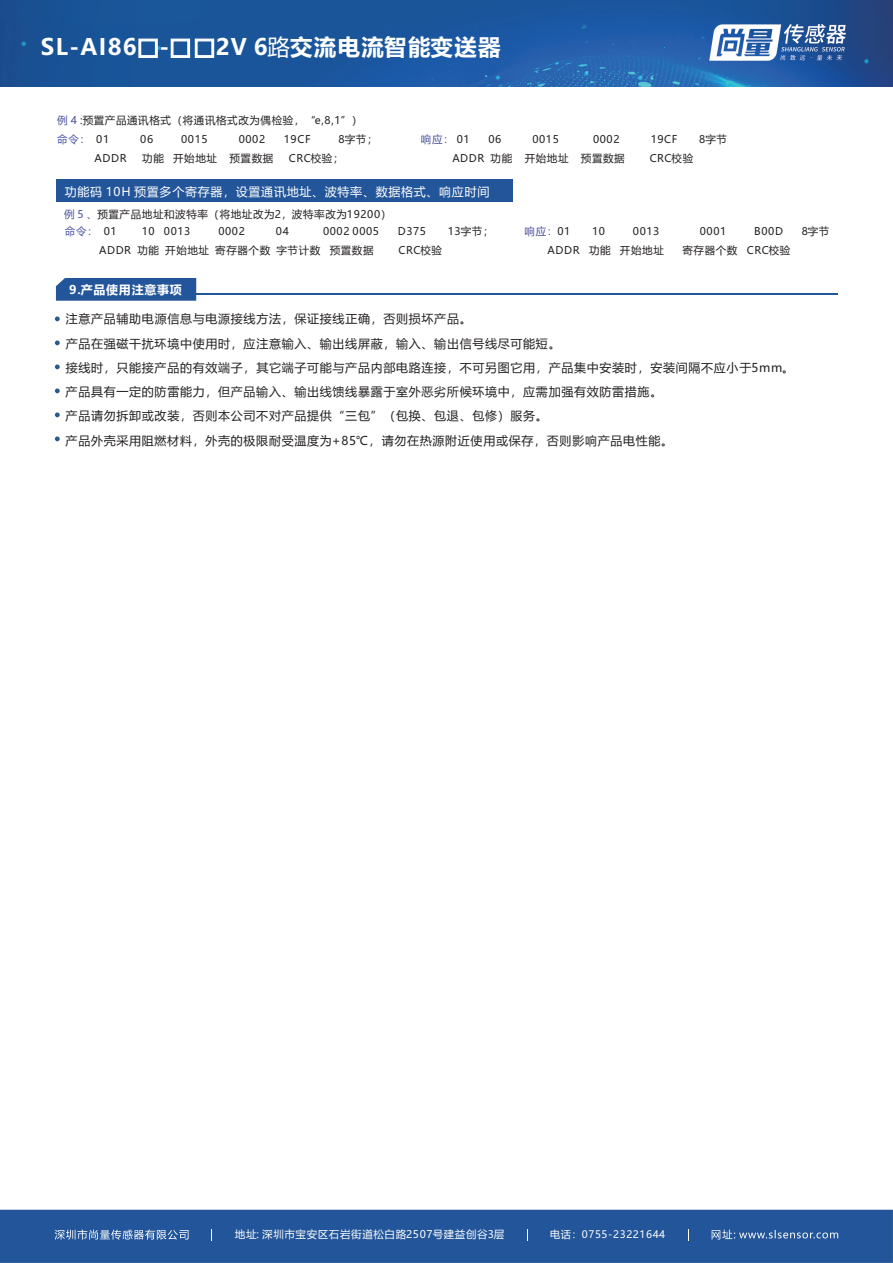
<style>
.page{position:relative;width:893px;height:1263px;background:#fff}
.page>*{position:absolute;margin:0;border:0;box-sizing:border-box;transform-origin:0 0}
.t1{font:700 22.5px "Microsoft Ya Hei";letter-spacing:.06em;color:#fff}
.t2{font:12px/24.3px "Microsoft Ya Hei";letter-spacing:.06em;color:#231f20}
.t3{font:12px "Microsoft Ya Hei";letter-spacing:.06em;color:#fff}
.t4{font:700 12px "Microsoft Ya Hei";letter-spacing:.06em;color:#fff}
.t5{font:10.5px/19.2px "Microsoft Ya Hei";letter-spacing:.06em;color:#231f20}
.t6{font:10.5px "Microsoft Ya Hei";letter-spacing:.06em;color:#fff}
.t7{font:10.5px "Microsoft Ya Hei";letter-spacing:.06em;color:#484fa0}
.t8{font:10.2px "Microsoft Ya Hei";letter-spacing:.06em;color:#fff}
.s1{font-family:"Malgun Gothic"}
.s2{font-weight:400}
.s3{color:#484fa0}
.s4{color:#231f20}
</style>
<div class="page">
<div style="left:56px;top:278px;width:140px;height:23px;background:#259"></div>
<hr style="left:132px;top:293px;width:706px;height:2px;background:#259">
<svg style="left:55px;top:316px;width:5px;height:5px"></svg>
<svg style="left:55px;top:340px;width:5px;height:5px"></svg>
<svg style="left:55px;top:364px;width:5px;height:5px"></svg>
<svg style="left:55px;top:388px;width:5px;height:5px"></svg>
<svg style="left:55px;top:412px;width:5px;height:5px"></svg>
<svg style="left:55px;top:436px;width:5px;height:5px"></svg>
<img style="left:0;top:0;width:893px;height:87px">
<div style="left:56px;top:180px;width:457px;height:22px;background:#259"></div>
<div style="left:0;top:1210px;width:893px;height:53px;background:#259"></div>
<svg style="left:55px;top:1229px;width:134px;height:11px"></svg>
<svg style="left:712px;top:1229px;width:126px;height:10px"></svg>
<img style="left:709px;top:25px;width:136px;height:36px">
<h1 class="t1" style="left:41px;top:37px;width:461px">SL-AI86<span class="s1">□</span>-<span class="s1">□□</span>2V 6<span class="s2">路</span>交流电流智能变送器</h1>
<p class="t5" style="left:57px;top:111px;width:307px"><span class="s3">例 4</span> :预置产品通讯格式（将通讯格式改为偶检验，“e,8,1”）<span class="s3">命令：</span> 01</p>
<p class="t5" style="left:140px;top:130px;width:14px">06</p>
<p class="t5" style="left:181px;top:130px;width:28px">0015</p>
<p class="t5" style="left:239px;top:130px;width:28px">0002</p>
<p class="t5" style="left:284px;top:130px;width:28px">19CF</p>
<p class="t5" style="left:339px;top:130px;width:40px">8字节；</p>
<p class="t7" style="left:421px;top:134px;width:50px">响应： <span class="s4">01</span></p>
<p class="t5" style="left:488px;top:130px;width:14px">06</p>
<p class="t5" style="left:532px;top:130px;width:28px">0015</p>
<p class="t5" style="left:593px;top:130px;width:28px">0002</p>
<p class="t5" style="left:651px;top:130px;width:28px">19CF</p>
<p class="t5" style="left:699px;top:130px;width:29px">8字节</p>
<p class="t5" style="left:95px;top:150px;width:34px">ADDR</p>
<p class="t5" style="left:142px;top:150px;width:133px">功能 开始地址 预置数据</p>
<p class="t5" style="left:289px;top:150px;width:56px">CRC校验；</p>
<p class="t5" style="left:452px;top:150px;width:174px">ADDR 功能 开始地址 预置数据</p>
<p class="t5" style="left:650px;top:150px;width:45px">CRC校验</p>
<p class="t3" style="left:65px;top:186px;width:426px">功能码 10H 预置多个寄存器，设置通讯地址、波特率、数据格式、响应时间</p>
<p class="t7" style="left:65px;top:227px;width:53px">命令： <span class="s4">01</span></p>
<p class="t5" style="left:142px;top:223px;width:50px">10 0013</p>
<p class="t5" style="left:218px;top:223px;width:28px">0002</p>
<p class="t5" style="left:276px;top:223px;width:14px">04</p>
<p class="t5" style="left:323px;top:223px;width:58px">0002 0005</p>
<p class="t5" style="left:398px;top:223px;width:30px">D375</p>
<p class="t5" style="left:448px;top:223px;width:47px">13字节；</p>
<p class="t7" style="left:525px;top:227px;width:47px">响应：<span class="s4">01</span></p>
<p class="t5" style="left:592px;top:223px;width:14px">10</p>
<p class="t5" style="left:633px;top:223px;width:28px">0013</p>
<p class="t5" style="left:700px;top:223px;width:28px">0001</p>
<p class="t5" style="left:754px;top:223px;width:30px">B00D</p>
<p class="t5" style="left:802px;top:223px;width:29px">8字节</p>
<p class="t5" style="left:99px;top:242px;width:276px">ADDR 功能 开始地址 寄存器个数 字节计数 预置数据</p>
<p class="t5" style="left:398px;top:242px;width:45px">CRC校验</p>
<p class="t5" style="left:548px;top:242px;width:118px">ADDR 功能 开始地址</p>
<p class="t5" style="left:682px;top:242px;width:109px">寄存器个数 CRC校验</p>
<p class="t5" style="left:64px;top:206px;width:329px"><span class="s3">例 5 、</span>预置产品地址和波特率（将地址改为2，波特率改为19200）</p>
<p class="t4" style="left:69px;top:284px;width:114px">9.产品使用注意事项</p>
<p class="t2" style="left:66px;top:308px;width:730px">注意产品辅助电源信息与电源接线方法，保证接线正确，否则损坏产品。<br>产品在强磁干扰环境中使用时，应注意输入、输出线屏蔽，输入、输出信号线尽可能短。<br>接线时，只能接产品的有效端子，其它端子可能与产品内部电路连接，不可另图它用，产品集中安装时，安装间隔不应小于5mm。产品具有一定的防雷能力，但产品输入、输出线馈线暴露于室外恶劣所候环境中，应需加强有效防雷措施。<br>产品请勿拆卸或改装，否则本公司不对产品提供“三包”（包换、包退、包修）服务。<br>产品外壳采用阻燃材料，外壳的极限耐受温度为+85℃，请勿在热源附近使用或保存，否则影响产品电性能。</p>
<p class="t6" style="left:235px;top:1230px;width:271px">地址: 深圳市宝安区石岩街道松白路2507号建益创谷3层</p>
<p class="t8" style="left:550px;top:1230px;width:117px">电话：0755-23221644</p>
</div>
